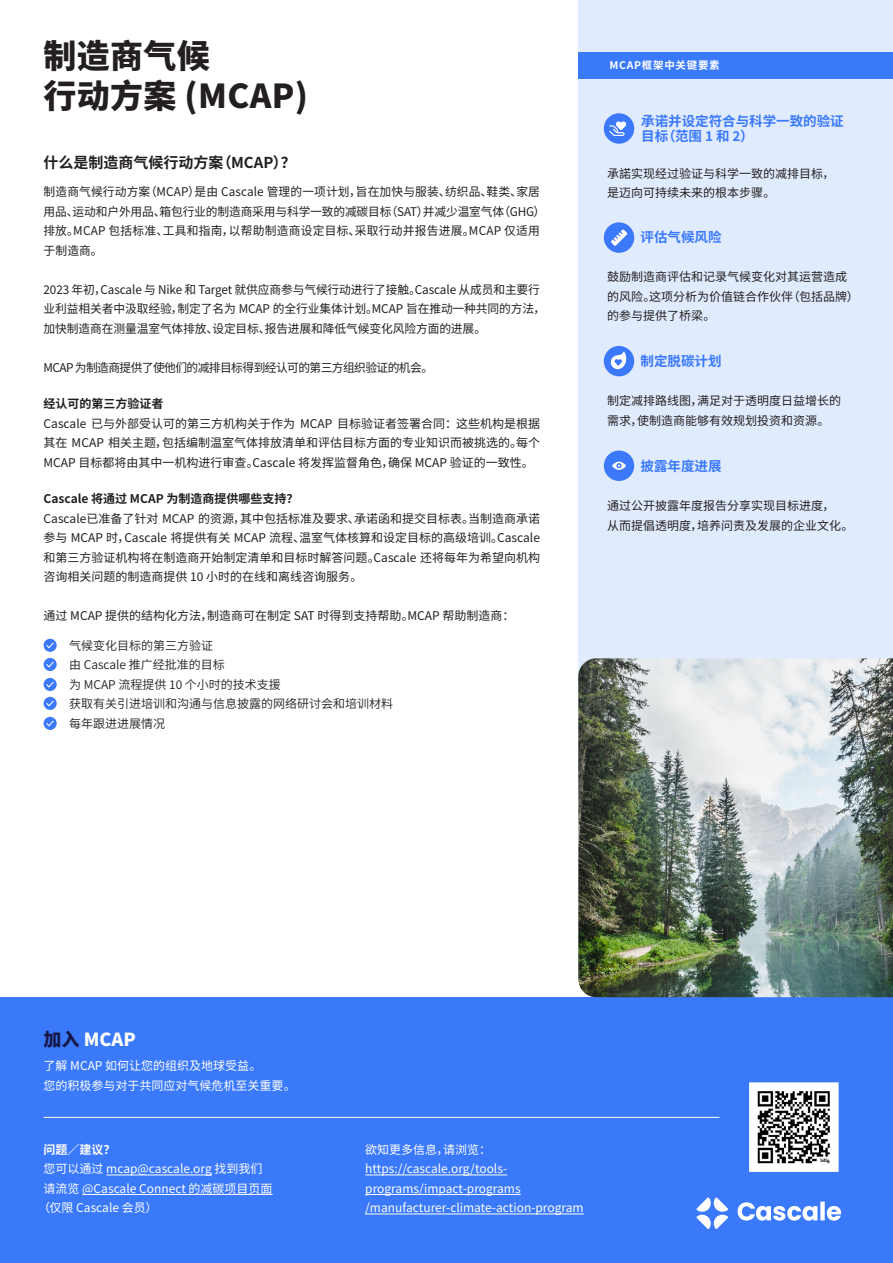
<style>
.page{position:relative;width:893px;height:1263px;background:#fff}
.page>*{position:absolute;margin:0;border:0;box-sizing:border-box;transform-origin:0 0}
.t1{font:800 33px/40px "Source Han Sans SC";letter-spacing:.01em;color:#231f20}
.t2{font:800 18px "Source Han Sans SC";color:#fff}
.t3{font:700 15px "Source Han Sans SC";color:#231f20}
.t4{font:700 13.5px/15px "Source Han Sans SC";color:#3a79fa}
.Text{font:12px/19.5px "Source Han Sans SC";color:#231f20}
.t5{font:12px/19.5px "Source Han Sans SC";color:#fff}
.t6{font:12px "Source Han Sans SC";color:#231f20}
.Text-2{font:12px "Source Han Sans SC";letter-spacing:-.05em;color:#231f20}
.t7{font:700 12px "Source Han Sans SC";color:#231f20}
.t8{font:700 12px "Source Han Sans SC";color:#fff}
.t9{font:700 10.5px "Source Han Sans SC";letter-spacing:.07em;color:#fff}
.s1{color:#17184a}
</style>
<div class="page">
<div style="left:0;top:997px;width:893px;height:266px;background:#3a79fa"></div>
<div style="left:578px;top:0;width:315px;height:780px;background:#e1ebfe"></div>
<div style="left:578px;top:52px;width:315px;height:26px;background:#3a79fa"></div>
<div style="left:604px;top:113px;width:30px;height:31px;background:#3b78fa;border-radius:50%"></div>
<svg style="left:609px;top:121px;width:17px;height:15px"></svg>
<div style="left:604px;top:222px;width:30px;height:31px;background:#3b78fa;border-radius:50%"></div>
<svg style="left:611px;top:229px;width:16px;height:17px"></svg>
<div style="left:604px;top:346px;width:30px;height:30px;background:#3b78fa;border-radius:50%"></div>
<svg style="left:610px;top:352px;width:17px;height:17px"></svg>
<div style="left:604px;top:450px;width:30px;height:31px;background:#3b78fa;border-radius:50%"></div>
<svg style="left:612px;top:461px;width:14px;height:9px"></svg>
<svg style="left:44px;top:639px;width:13px;height:13px"></svg>
<svg style="left:46px;top:642px;width:8px;height:6px"></svg>
<svg style="left:696px;top:1197px;width:145px;height:32px"></svg>
<hr style="left:106px;top:1175px;width:106px;height:1px;background:#fff">
<hr style="left:82px;top:1194px;width:191px;height:1px;background:#fff">
<hr style="left:365px;top:1174px;width:142px;height:1px;background:#fff">
<hr style="left:365px;top:1194px;width:156px;height:1px;background:#fff">
<hr style="left:365px;top:1213px;width:219px;height:1px;background:#fff">
<hr style="left:44px;top:1117px;width:675px;height:1px;background:#fff">
<svg style="left:44px;top:658px;width:13px;height:13px"></svg>
<svg style="left:46px;top:662px;width:8px;height:5px"></svg>
<svg style="left:44px;top:678px;width:13px;height:13px"></svg>
<svg style="left:46px;top:682px;width:8px;height:5px"></svg>
<svg style="left:44px;top:697px;width:13px;height:13px"></svg>
<svg style="left:46px;top:701px;width:8px;height:5px"></svg>
<svg style="left:44px;top:717px;width:13px;height:13px"></svg>
<svg style="left:46px;top:721px;width:8px;height:5px"></svg>
<img style="left:578px;top:658px;width:315px;height:339px">
<img style="left:750px;top:1082px;width:89px;height:89px">
<p class="t1" style="left:44px;top:36px;width:266px">制造商气候<br>行动方案 (MCAP)</p>
<p class="t3" style="left:44px;top:154px;width:254px">什么是制造商气候行动方案（MCAP）？</p>
<p class="Text" style="left:44px;top:182px;width:503px">制造商气候行动方案（MCAP）是由 Cascale 管理的一项计划，旨在加快与服装、纺织品、鞋类、家居用品、运动和户外用品、箱包行业的制造商采用与科学一致的减碳目标（SAT）并减少温室气体（GHG）排放。MCAP 包括标准、工具和指南，以帮助制造商设定目标、采取行动并报告进展。MCAP 仅适用于制造商。</p>
<p class="Text" style="left:44px;top:280px;width:503px">2023 年初，Cascale 与 Nike 和 Target 就供应商参与气候行动进行了接触。Cascale 从成员和主要行业利益相关者中汲取经验，制定了名为 MCAP 的全行业集体计划。MCAP 旨在推动一种共同的方法，加快制造商在测量温室气体排放、设定目标、报告进展和降低气候变化风险方面的进展。</p>
<p class="Text-2" style="left:44px;top:361px;width:391px">MCAP 为制造商提供了使他们的减排目标得到经认可的第三方组织验证的机会。</p>
<p class="t7" style="left:44px;top:397px;width:121px">经认可的第三方验证者</p>
<p class="Text" style="left:44px;top:414px;width:498px;text-align:justify">Cascale 已与外部受认可的第三方机构关于作为 MCAP 目标验证者签署合同：这些机构是根据其在 MCAP 相关主题，包括编制温室气体排放清单和评估目标方面的专业知识而被挑选的。每个MCAP 目标都将由其中一机构进行审查。Cascale 将发挥监督角色，确保 MCAP 验证的一致性。</p>
<p class="t7" style="left:44px;top:492px;width:256px">Cascale 将通过 MCAP 为制造商提供哪些支持？</p>
<p class="Text" style="left:44px;top:509px;width:498px;text-align:justify">Cascale已准备了针对 MCAP 的资源，其中包括标准及要求、承诺函和提交目标表。当制造商承诺参与 MCAP 时，Cascale 将提供有关 MCAP 流程、温室气体核算和设定目标的高级培训。Cascale和第三方验证机构将在制造商开始制定清单和目标时解答问题。Cascale 还将每年为希望向机构咨询相关问题的制造商提供 10 小时的在线和离线咨询服务。</p>
<p class="Text" style="left:44px;top:606px;width:472px">通过 MCAP 提供的结构化方法，制造商可在制定 SAT 时得到支持帮助。MCAP 帮助制造商：</p>
<p class="t6" style="left:69px;top:638px;width:146px">气候变化目标的第三方验证</p>
<p class="t6" style="left:69px;top:658px;width:157px">由 Cascale 推广经批准的目标</p>
<p class="t6" style="left:69px;top:677px;width:213px">为 MCAP 流程提供 10 个小时的技术支援</p>
<p class="t6" style="left:69px;top:697px;width:325px">获取有关引进培训和沟通与信息披露的网络研讨会和培训材料</p>
<p class="t6" style="left:69px;top:716px;width:98px">每年跟进进展情况</p>
<p class="t9" style="left:609px;top:59px;width:112px">MCAP框架中关键要素</p>
<p class="t4" style="left:641px;top:114px;width:204px">承诺并设定符合与科学一致的验证目标（范围 1 和 2）</p>
<p class="Text" style="left:607px;top:164px;width:229px">承諾实现经过验证与科学一致的减排目标，是迈向可持续未来的根本步骤。</p>
<p class="t4" style="left:640px;top:230px;width:82px">评估气候风险</p>
<p class="Text" style="left:607px;top:267px;width:253px">鼓励制造商评估和记录气候变化对其运营造成的风险。这项分析为价值链合作伙伴（包括品牌）的参与提供了桥梁。</p>
<p class="t4" style="left:640px;top:354px;width:82px">制定脱碳计划</p>
<p class="Text" style="left:607px;top:391px;width:235px">制定减排路线图，满足对于透明度日益增长的需求，使制造商能够有效规划投资和资源。</p>
<p class="t4" style="left:640px;top:459px;width:82px">披露年度进展</p>
<p class="Text" style="left:607px;top:496px;width:248px">通过公开披露年度报告分享实现目标进度，<br>从而提倡透明度，培养问责及发展的企业文化。</p>
<p class="t2" style="left:44px;top:1030px;width:94px"><span class="s1">加入</span> MCAP</p>
<p class="t5" style="left:44px;top:1056px;width:254px">了解 MCAP 如何让您的组织及地球受益。<br>您的积极参与对于共同应对气候危机至关重要。</p>
<p class="t8" style="left:44px;top:1142px;width:73px">问题／建议？</p>
<p class="t5" style="left:44px;top:1159px;width:220px">您可以通过 mcap@cascale.org 找到我们</p>
<p class="t5" style="left:38px;top:1179px;width:236px;text-indent:6px">请流览 @Cascale Connect 的减碳项目页面（仅限 Cascale 会员）</p>
<p class="t5" style="left:365px;top:1140px;width:127px">欲知更多信息，请浏览：</p>
<p class="t5" style="left:365px;top:1159px;width:157px">https://cascale.org/tools&shy;programs/impact-programs</p>
<p class="t5" style="left:365px;top:1198px;width:220px">/manufacturer-climate-action-program</p>
</div>
